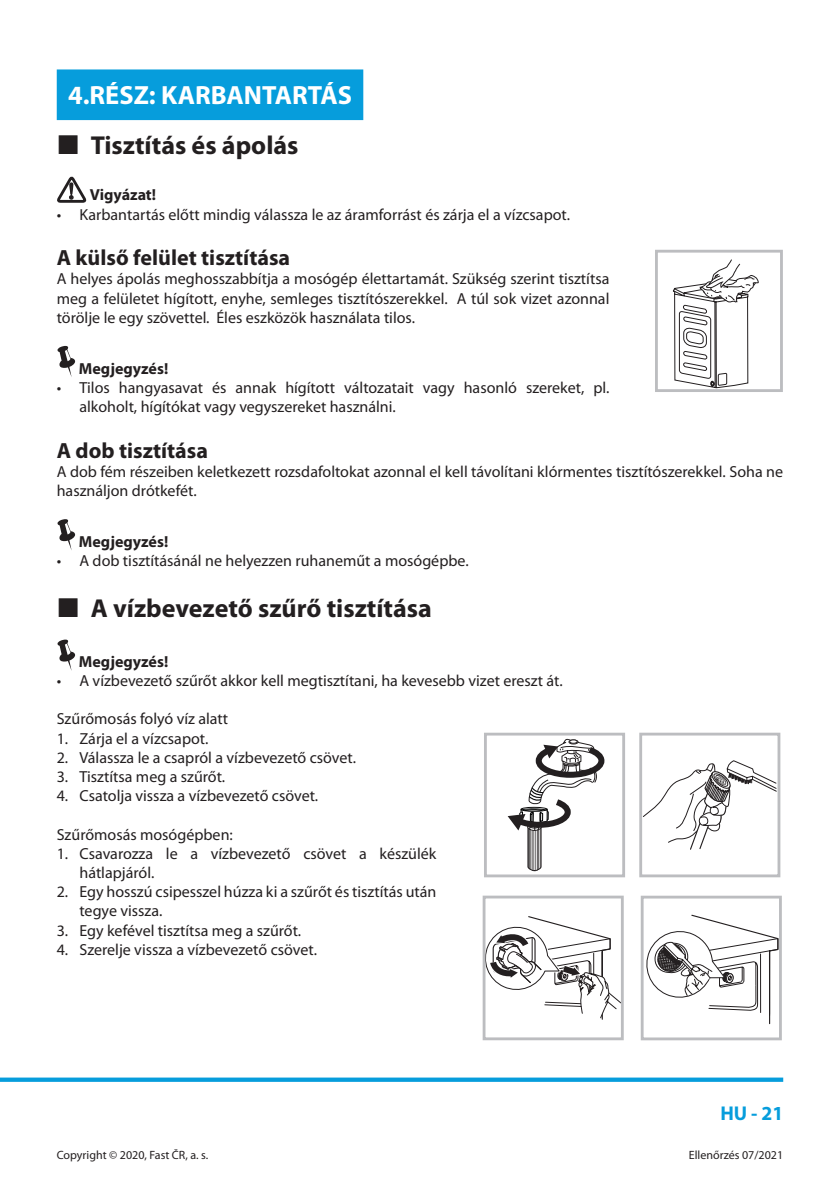
<style>
.page{position:relative;width:840px;height:1191px;background:#fff}
.page>*{position:absolute;margin:0;border:0;box-sizing:border-box;transform-origin:0 0}
.Nadpis_13_2{font:700 26.4px "Myriad Pro";color:#fff}
.Podnadpis_13{font:700 26px "Myriad Pro";color:#231f20}
.Podnadpis_11{font:700 22px "Myriad Pro";color:#231f20}
.t1{font:700 20px "Myriad Pro";color:#069ddc}
.Odsadený_8{font:16px/19.2px "Myriad Pro";color:#231f20}
.Základný_8{font:16px/19.2px "Myriad Pro";color:#231f20;text-align:justify}
.Základný_8-2{font:700 16px "Myriad Pro";color:#231f20}
.Odsadený_8-2{font:700 16px "Myriad Pro";color:#231f20}
.t2{font:12px "Myriad Pro";color:#231f20}
.s1{font-family:"Sony Visual";font-weight:400}
</style>
<div class="page">
<svg style="left:1px;top:1077px;width:781px;height:4px;fill:#069ddc"></svg>
<div style="left:57px;top:69px;width:306px;height:51px;background:#069ddc"></div>
<svg style="left:57px;top:346px;width:19px;height:31px"></svg>
<svg style="left:57px;top:519px;width:19px;height:31px"></svg>
<svg style="left:57px;top:639px;width:19px;height:32px"></svg>
<svg style="left:673px;top:259px;width:86px;height:129px"></svg>
<div style="left:654px;top:250px;width:128px;height:142px;border:3px solid #bcbdc0"></div>
<svg style="left:482px;top:732px;width:299px;height:308px"></svg>
<svg style="left:57px;top:176px;width:29px;height:27px"></svg>
<p class="Nadpis_13_2" style="left:68px;top:77px;width:285px">4.RÉSZ: KARBANTARTÁS</p>
<p class="Podnadpis_13" style="left:57px;top:128px;width:243px"><span class="s1">p</span> Tisztítás és ápolás</p>
<p class="Odsadený_8-2" style="left:90px;top:184px;width:68px">Vigyázat!</p>
<p class="Odsadený_8" style="left:57px;top:204px;width:514px">• Karbantartás előtt mindig válassza le az áramforrást és zárja el a vízcsapot.</p>
<p class="Podnadpis_11" style="left:57px;top:243px;width:235px">A külső felület tisztítása</p>
<p class="Základný_8" style="left:57px;top:269px;width:554px">A helyes ápolás meghosszabbítja a mosógép élettartamát. Szükség szerint tisztítsa meg a felületet hígított, enyhe, semleges tisztítószerekkel. A túl sok vizet azonnal törölje le egy szövettel. Éles eszközök használata tilos.</p>
<p class="Základný_8-2" style="left:79px;top:358px;width:91px">Megjegyzés!</p>
<p class="Odsadený_8" style="left:79px;top:377px;width:531px;text-indent:-23px">• Tilos hangyasavat és annak hígított változatait vagy hasonló szereket, pl. alkoholt, hígítókat vagy vegyszereket használni.</p>
<p class="Podnadpis_11" style="left:57px;top:436px;width:153px">A dob tisztítása</p>
<p class="Základný_8" style="left:57px;top:461px;width:727px">A dob fém részeiben keletkezett rozsdafoltokat azonnal el kell távolítani klórmentes tisztítószerekkel. Soha ne használjon drótkefét.</p>
<p class="Základný_8-2" style="left:79px;top:531px;width:91px">Megjegyzés!</p>
<p class="Odsadený_8" style="left:57px;top:551px;width:413px">• A dob tisztításánál ne helyezzen ruhaneműt a mosógépbe.</p>
<p class="Podnadpis_13" style="left:57px;top:591px;width:376px"><span class="s1">p</span> A vízbevezető szűrő tisztítása</p>
<p class="Základný_8-2" style="left:79px;top:651px;width:91px">Megjegyzés!</p>
<p class="Odsadený_8" style="left:57px;top:670px;width:507px">• A vízbevezető szűrőt akkor kell megtisztítani, ha kevesebb vizet ereszt át.</p>
<p class="Odsadený_8" style="left:57px;top:709px;width:173px">Szűrőmosás folyó víz alatt</p>
<p class="Odsadený_8" style="left:57px;top:728px;width:153px">1. Zárja el a vízcsapot.</p>
<p class="Odsadený_8" style="left:57px;top:747px;width:301px">2. Válassza le a csapról a vízbevezető csövet.</p>
<p class="Odsadený_8" style="left:57px;top:766px;width:170px">3. Tisztítsa meg a szűrőt.</p>
<p class="Odsadený_8" style="left:57px;top:786px;width:263px">4. Csatolja vissza a vízbevezető csövet.</p>
<p class="Odsadený_8" style="left:57px;top:824px;width:177px">Szűrőmosás mosógépben:</p>
<p class="Odsadený_8" style="left:79px;top:843px;width:358px;text-indent:-23px">1. Csavarozza le a vízbevezető csövet a készülék hátlapjáról.</p>
<p class="Odsadený_8" style="left:79px;top:882px;width:358px;text-indent:-23px">2. Egy hosszú csipesszel húzza ki a szűrőt és tisztítás után tegye vissza.</p>
<p class="Odsadený_8" style="left:57px;top:920px;width:246px">3. Egy kefével tisztítsa meg a szűrőt.</p>
<p class="Odsadený_8" style="left:57px;top:939px;width:262px">4. Szerelje vissza a vízbevezető csövet.</p>
<p class="t1" style="left:720px;top:1099px;width:64px">HU - 21</p>
<p class="t2" style="left:57px;top:1147px;width:153px">Copyright © 2020, Fast ČR, a. s.</p>
<p class="t2" style="left:688px;top:1147px;width:96px">Ellenőrzés 07/2021</p>
</div>
